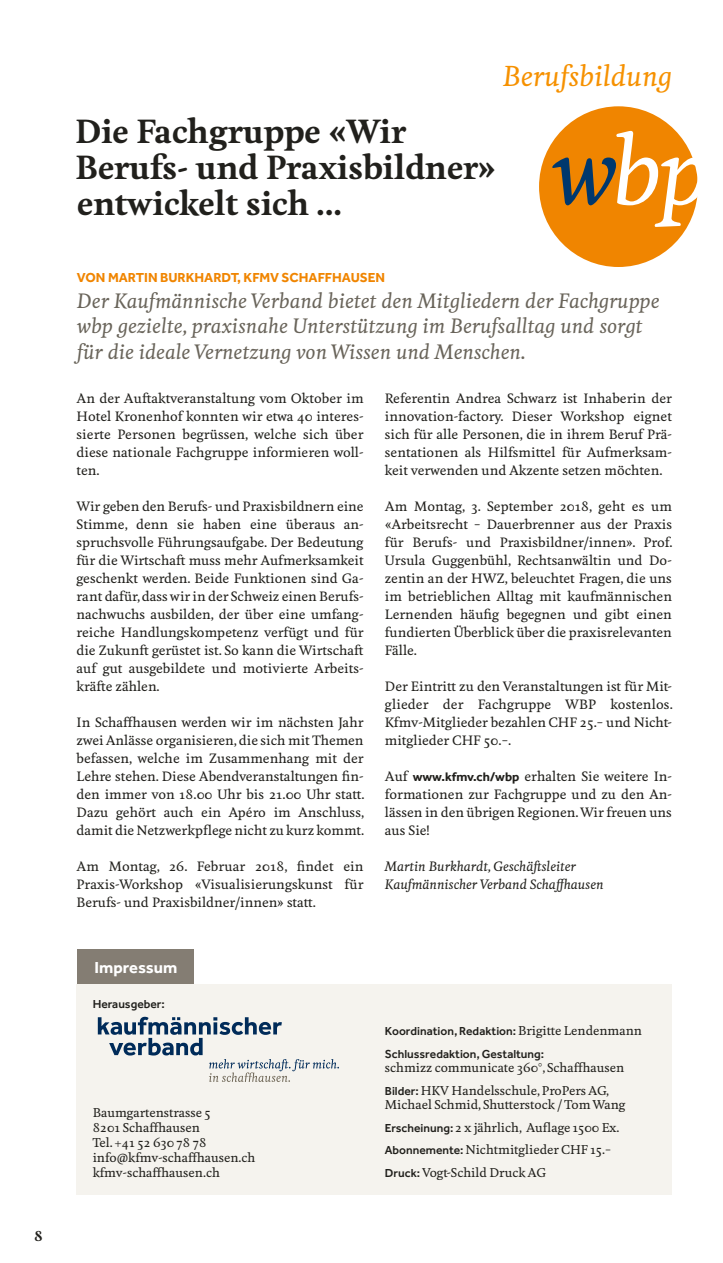
<style>
.page{position:relative;width:723px;height:1263px;background:#fff}
.page>*{position:absolute;margin:0;border:0;box-sizing:border-box;transform-origin:0 0}
.t1{font:italic 500 90.3px "Feijoa";color:#fff}
.t2{font:700 31.5px/36px "Feijoa";color:#21201c}
.t3{font:italic 500 27px "Feijoa";color:#f69100}
.t4{font:italic 500 19.5px/25.5px "Feijoa";color:#69645a}
.t5{font:700 16.5px "Effra Std";color:#fff}
.t6{font:700 13.5px "Effra Std";color:#f08500}
.t7{font:700 13.5px "Feijoa";color:#21201c}
.t8{font:500 12.75px/18px "Feijoa";color:#21201c;text-align:justify}
.t9{font:italic 500 12.75px/18px "Feijoa";color:#21201c}
.t10{font:500 12px/15px "Feijoa";color:#21201c}
.t11{font:500 12px/22.8px "Effra Std";color:#21201c}
.s1{color:#00386d}
.s2{font-family:"Effra";font-weight:700}
.s3{font-family:"Feijoa"}
.s4{font-family:"Effra Std"}
</style>
<div class="page">
<div style="left:77px;top:984px;width:595px;height:211px;background:#f5f3ee"></div>
<div style="left:539px;top:106px;width:159px;height:161px;background:#f08500;border-radius:50%"></div>
<div style="left:77px;top:949px;width:116px;height:35px;background:#847d73"></div>
<svg style="left:98px;top:1017px;width:241px;height:65px"></svg>
<p class="t7" style="left:34px;top:1226px;width:10px">8</p>
<h2 class="t2" style="left:76px;top:114px;width:421px">Die Fachgruppe «Wir<br>Berufs- und Praxisbildner» entwickelt sich …</h2>
<h3 class="t3" style="left:503px;top:59px;width:171px">Berufsbildung</h3>
<h1 class="t1" style="left:551px;top:113px;width:160px"><span class="s1">w</span>bp</h1>
<p class="t6" style="left:77px;top:269px;width:310px">VON MARTIN BURKHARDT, KFMV SCHAFFHAUSEN</p>
<h3 class="t4" style="left:77px;top:288px;width:584px">Der Kaufmännische Verband bietet den Mitgliedern der Fachgruppe wbp gezielte, praxisnahe Unterstützung im Berufsalltag und sorgt für die ideale Vernetzung von Wissen und Menschen.</h3>
<p class="t8" style="left:77px;top:389px;width:289px">An der Auftaktveranstaltung vom Oktober im Hotel Kronenhof konnten wir etwa 40 interes&shy;sierte Personen begrüssen, welche sich über diese nationale Fachgruppe informieren woll&shy;ten.</p>
<p class="t8" style="left:77px;top:497px;width:289px">Wir geben den Berufs- und Praxisbildnern eine Stimme, denn sie haben eine überaus an&shy;spruchsvolle Führungsaufgabe. Der Bedeutung für die Wirtschaft muss mehr Aufmerksamkeit geschenkt werden. Beide Funktionen sind Ga&shy;rant dafür, dass wir in der Schweiz einen Berufs&shy;nachwuchs ausbilden, der über eine umfang&shy;reiche Handlungskompetenz verfügt und für die Zukunft gerüstet ist. So kann die Wirtschaft auf gut ausgebildete und motivierte Arbeits&shy;kräfte zählen.</p>
<p class="t8" style="left:77px;top:713px;width:289px">In Schaffhausen werden wir im nächsten Jahr zwei Anlässe organisieren, die sich mit Themen befassen, welche im Zusammenhang mit der Lehre stehen. Diese Abendveranstaltungen fin&shy;den immer von 18.00 Uhr bis 21.00 Uhr statt.<br>Dazu gehört auch ein Apéro im Anschluss, damit die Netzwerkpflege nicht zu kurz kommt.</p>
<p class="t8" style="left:77px;top:857px;width:288px">Am Montag, 26. Februar 2018, findet ein Praxis-Workshop «Visualisierungskunst für Berufs- und Praxisbildner/innen» statt.</p>
<p class="t8" style="left:385px;top:389px;width:289px">Referentin Andrea Schwarz ist Inhaberin der innovation-factory. Dieser Workshop eignet sich für alle Personen, die in ihrem Beruf Prä&shy;sentationen als Hilfsmittel für Aufmerksam&shy;keit verwenden und Akzente setzen möchten.</p>
<p class="t8" style="left:385px;top:497px;width:289px">Am Montag, 3. September 2018, geht es um «Arbeitsrecht – Dauerbrenner aus der Praxis für Berufs- und Praxisbildner/innen». Prof.<br>Ursula Guggenbühl, Rechtsanwältin und Do&shy;zentin an der HWZ, beleuchtet Fragen, die uns im betrieblichen Alltag mit kaufmännischen Lernenden häufig begegnen und gibt einen fundierten Überblick über die praxisrelevanten Fälle.</p>
<p class="t8" style="left:385px;top:677px;width:289px">Der Eintritt zu den Veranstaltungen ist für Mit&shy;glieder der Fachgruppe WBP kostenlos.<br>Kfmv-Mitglieder bezahlen CHF 25.– und Nicht&shy;mitglieder CHF 50.–.</p>
<p class="t8" style="left:385px;top:767px;width:289px">Auf <span class="s2">www.kfmv.ch/wbp</span> erhalten Sie weitere In&shy;formationen zur Fachgruppe und zu den An&shy;lässen in den übrigen Regionen. Wir freuen uns aus Sie!</p>
<p class="t9" style="left:385px;top:857px;width:220px">Martin Burkhardt, Geschäftsleiter<br>Kaufmännischer Verband Schaffhausen</p>
<p class="t5" style="left:95px;top:957px;width:84px">Impressum</p>
<p class="t11" style="left:93px;top:992px;width:74px">Herausgeber:</p>
<p class="t10" style="left:93px;top:1105px;width:164px">Baumgartenstrasse 5<br>8201 Schaffhausen<br>Tel. +41 52 630 78 78 info@kfmv-schaffhausen.ch kfmv-schaffhausen.ch</p>
<p class="t11" style="left:385px;top:1019px;width:259px">Koordination, Redaktion: <span class="s3">Brigitte Lendenmann<br></span>Schlussredaktion, Gestaltung:</p>
<p class="t10" style="left:385px;top:1056px;width:241px;line-height:22.8px">schmizz communicate 360°, Schaffhausen<br><span class="s4">Bilder:</span> HKV Handelsschule, ProPers AG,</p>
<p class="t10" style="left:385px;top:1093px;width:242px;line-height:22.8px">Michael Schmid, Shutterstock / Tom Wang <span class="s4">Erscheinung:</span> 2 x jährlich, Auflage 1500 Ex.<br><span class="s4">Abonnemente:</span> Nichtmitglieder CHF 15.– <span class="s4">Druck:</span> Vogt-Schild Druck AG</p>
</div>
